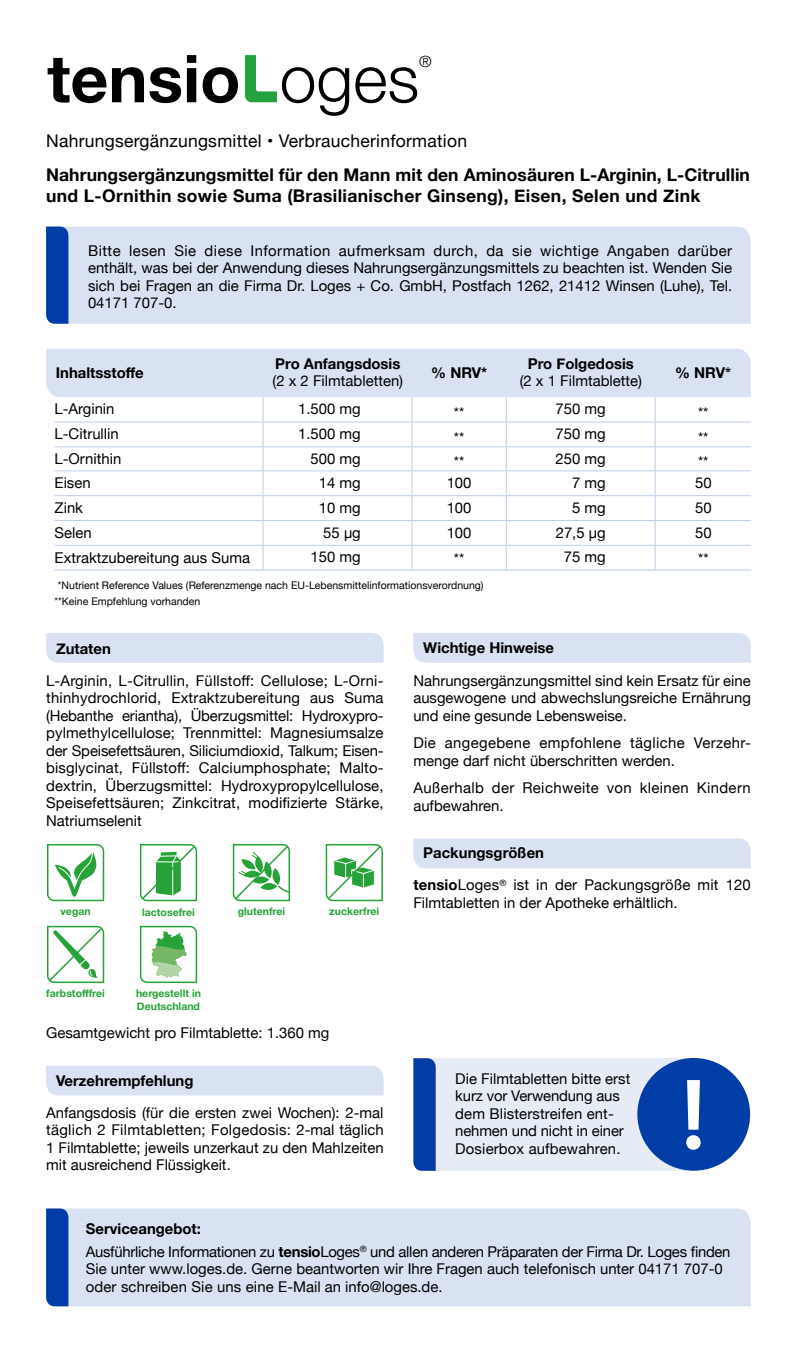
<style>
.page{position:relative;width:797px;height:1351px;background:#fff}
.page>*{position:absolute;margin:0;border:0;box-sizing:border-box;transform-origin:0 0}
.t1{font:700 65.98px "Helvetica Neue";color:#000}
.t2{font:700 17.5px/21px "Helvetica Neue";letter-spacing:.005em;color:#000}
.t3{font:17.5px "Helvetica Neue";letter-spacing:.015em;color:#000}
.t4{font:300 15.75px "Helvetica Neue";color:#000}
.t5{font:14.88px/17.5px "Helvetica Neue";color:#000;text-align:justify}
.t6{font:14.88px/17.5px "Helvetica Neue";letter-spacing:.025em;color:#000}
.t7{font:14.88px/22.4px "Helvetica Neue";letter-spacing:-.02em;color:#000}
.t8{font:700 14.88px "Helvetica Neue";color:#000}
.t9{font:10.5px/15.8px "Helvetica Neue";color:#000}
.t10{font:700 10.5px/12.2px "Helvetica Neue";color:#26a239}
.s1{font-weight:300}
.s2{font-weight:700}
</style>
<div class="page">
<svg style="left:245px;top:55px;width:32px;height:47px"></svg>
<div style="left:68px;top:227px;width:683px;height:97px;background:#d9e2f2"></div>
<div style="left:46px;top:227px;width:22px;height:97px;background:#003da6"></div>
<div style="left:68px;top:1208px;width:683px;height:98px;background:#d9e2f2"></div>
<div style="left:46px;top:1208px;width:22px;height:98px;background:#003da6"></div>
<div style="left:413px;top:838px;width:338px;height:30px;background:#d9e2f2"></div>
<div style="left:413px;top:633px;width:338px;height:30px;background:#d9e2f2"></div>
<div style="left:46px;top:633px;width:337px;height:30px;background:#d9e2f2"></div>
<div style="left:46px;top:1066px;width:337px;height:29px;background:#d9e2f2"></div>
<svg style="left:46px;top:349px;width:705px;height:221px"></svg>
<hr style="left:55px;top:570px;width:208px;height:1px;background:#bfcee9">
<hr style="left:263px;top:570px;width:149px;height:1px;background:#bfcee9">
<hr style="left:412px;top:570px;width:94px;height:1px;background:#bfcee9">
<hr style="left:506px;top:570px;width:149px;height:1px;background:#bfcee9">
<hr style="left:655px;top:570px;width:96px;height:1px;background:#bfcee9">
<svg style="left:47px;top:926px;width:57px;height:57px"></svg>
<svg style="left:233px;top:844px;width:57px;height:57px"></svg>
<svg style="left:326px;top:844px;width:57px;height:57px"></svg>
<svg style="left:47px;top:844px;width:57px;height:57px"></svg>
<svg style="left:140px;top:844px;width:57px;height:57px"></svg>
<svg style="left:140px;top:926px;width:57px;height:57px"></svg>
<div style="left:637px;top:1058px;width:113px;height:113px;background:#003da6;border-radius:50%"></div>
<svg style="left:413px;top:1058px;width:287px;height:113px"></svg>
<h1 class="t1" style="left:47px;top:27px;width:373px">tensio <span class="s1">oges</span></h1>
<p class="t4" style="left:419px;top:49px;width:14px">®</p>
<p class="t3" style="left:46px;top:128px;width:422px">Nahrungsergänzungsmittel • Verbraucherinformation</p>
<p class="t2" style="left:46px;top:164px;width:705px">Nahrungsergänzungsmittel für den Mann mit den Aminosäuren L-Arginin, L-Citrullin und L-Ornithin sowie Suma (Brasilianischer Ginseng), Eisen, Selen und Zink</p>
<p class="t5" style="left:88px;top:243px;width:645px">Bitte lesen Sie diese Information aufmerksam durch, da sie wichtige Angaben darüber enthält, was bei der Anwendung dieses Nahrungsergänzungsmittels zu beachten ist. Wenden Sie sich bei Fragen an die Firma Dr. Loges + Co. GmbH, Postfach 1262, 21412 Winsen (Luhe), Tel.<br>04171 707-0.</p>
<p class="t8" style="left:275px;top:352px;width:127px">Pro Anfangsdosis</p>
<p class="t5" style="left:272px;top:373px;width:132px">(2 x 2 Filmtabletten)</p>
<p class="t8" style="left:528px;top:352px;width:108px">Pro Folgedosis</p>
<p class="t5" style="left:519px;top:373px;width:124px">(2 x 1 Filmtablette)</p>
<p class="t8" style="left:56px;top:361px;width:89px">Inhaltsstoffe</p>
<p class="t8" style="left:431px;top:361px;width:57px">% NRV*</p>
<p class="t8" style="left:675px;top:361px;width:57px">% NRV*</p>
<p class="t5" style="left:55px;top:401px;width:61px">L-Arginin</p>
<p class="t5" style="left:298px;top:401px;width:64px">1.500 mg</p>
<p class="t5" style="left:454px;top:404px;width:12px">**</p>
<p class="t5" style="left:555px;top:401px;width:52px">750 mg</p>
<p class="t5" style="left:698px;top:404px;width:12px">**</p>
<p class="t5" style="left:55px;top:426px;width:66px">L-Citrullin</p>
<p class="t5" style="left:298px;top:426px;width:64px">1.500 mg</p>
<p class="t5" style="left:454px;top:429px;width:12px">**</p>
<p class="t5" style="left:555px;top:426px;width:52px">750 mg</p>
<p class="t5" style="left:698px;top:429px;width:12px">**</p>
<p class="t5" style="left:55px;top:450px;width:68px">L-Ornithin</p>
<p class="t5" style="left:310px;top:450px;width:52px">500 mg</p>
<p class="t5" style="left:454px;top:454px;width:12px">**</p>
<p class="t5" style="left:555px;top:450px;width:52px">250 mg</p>
<p class="t5" style="left:698px;top:454px;width:12px">**</p>
<p class="t5" style="left:55px;top:475px;width:38px">Eisen</p>
<p class="t5" style="left:319px;top:475px;width:43px">14 mg</p>
<p class="t5" style="left:446px;top:475px;width:26px">100</p>
<p class="t5" style="left:572px;top:475px;width:35px">7 mg</p>
<p class="t5" style="left:695px;top:475px;width:18px">50</p>
<p class="t5" style="left:55px;top:500px;width:30px">Zink</p>
<p class="t5" style="left:319px;top:500px;width:43px">10 mg</p>
<p class="t5" style="left:446px;top:500px;width:26px">100</p>
<p class="t5" style="left:572px;top:500px;width:35px">5 mg</p>
<p class="t5" style="left:695px;top:500px;width:18px">50</p>
<p class="t5" style="left:55px;top:524px;width:39px">Selen</p>
<p class="t5" style="left:323px;top:524px;width:39px">55 µg</p>
<p class="t5" style="left:446px;top:524px;width:26px">100</p>
<p class="t5" style="left:555px;top:524px;width:51px">27,5 µg</p>
<p class="t5" style="left:695px;top:524px;width:18px">50</p>
<p class="t5" style="left:55px;top:549px;width:197px">Extraktzubereitung aus Suma</p>
<p class="t5" style="left:311px;top:548px;width:52px">150 mg</p>
<p class="t5" style="left:454px;top:550px;width:12px">**</p>
<p class="t5" style="left:564px;top:548px;width:43px">75 mg</p>
<p class="t5" style="left:698px;top:550px;width:12px">**</p>
<p class="t9" style="left:55px;top:578px;width:430px;text-indent:3px">*Nutrient Reference Values (Referenzmenge nach EU-Lebensmittelinformationsverordnung) **Keine Empfehlung vorhanden</p>
<p class="t8" style="left:56px;top:636px;width:56px">Zutaten</p>
<p class="t5" style="left:46px;top:673px;width:339px">L-Arginin, L-Citrullin, Füllstoff: Cellulose; L-Orni&shy;thinhydrochlorid, Extraktzubereitung aus Suma (Hebanthe eriantha), Überzugsmittel: Hydroxypro&shy;pylmethylcellulose; Trennmittel: Magnesiumsalze der Speisefettsäuren, Siliciumdioxid, Talkum; Eisen&shy;bisglycinat, Füllstoff: Calciumphosphate; Malto&shy;dextrin, Überzugsmittel: Hydroxypropylcellulose, Speisefettsäuren; Zinkcitrat, modifizierte Stärke, Natriumselenit</p>
<p class="t10" style="left:60px;top:906px;width:32px">vegan</p>
<p class="t10" style="left:142px;top:906px;width:54px">lactosefrei</p>
<p class="t10" style="left:238px;top:906px;width:49px">glutenfrei</p>
<p class="t10" style="left:329px;top:906px;width:51px">zuckerfrei</p>
<p class="t10" style="left:46px;top:988px;width:60px">farbstofffrei</p>
<p class="t10" style="left:136px;top:988px;width:66px">hergestellt in<br>Deutschland</p>
<p class="t5" style="left:46px;top:1025px;width:285px">Gesamtgewicht pro Filmtablette: 1.360 mg</p>
<p class="t8" style="left:56px;top:1068px;width:139px">Verzehrempfehlung</p>
<p class="t5" style="left:46px;top:1105px;width:339px">Anfangsdosis (für die ersten zwei Wochen): 2-mal täglich 2 Filmtabletten; Folgedosis: 2-mal täglich 1 Filmtablette; jeweils unzerkaut zu den Mahlzeiten mit ausreichend Flüssigkeit.</p>
<p class="t8" style="left:423px;top:636px;width:132px">Wichtige Hinweise</p>
<p class="t5" style="left:413px;top:673px;width:339px">Nahrungsergänzungsmittel sind kein Ersatz für eine ausgewogene und abwechslungsreiche Ernährung und eine gesunde Lebensweise.</p>
<p class="t6" style="left:413px;top:735px;width:339px">Die angegebene empfohlene tägliche Verzehr&shy;menge darf nicht überschritten werden.</p>
<p class="t6" style="left:413px;top:780px;width:339px">Außerhalb der Reichweite von kleinen Kindern aufbewahren.</p>
<p class="t5" style="left:413px;top:837px;width:339px;line-height:32.6px;text-indent:10px"><span class="s2">Packungsgrößen<br>tensio</span>Loges<sup>®</sup> ist in der Packungsgröße mit 120</p>
<p class="t5" style="left:413px;top:895px;width:265px">Filmtabletten in der Apotheke erhältlich.</p>
<p class="t5" style="left:455px;top:1071px;width:176px;text-align:left">Die Filmtabletten bitte erst kurz vor Verwendung aus dem Blisterstreifen ent&shy;nehmen und nicht in einer<br>Dosierbox aufbewahren.</p>
<p class="t7" style="left:86px;top:1219px;width:646px"><span class="s2">Serviceangebot:<br></span>Ausführliche Informationen zu <span class="s2">tensio</span>Loges<sup>®</sup> und allen anderen Präparaten der Firma Dr. Loges finden</p>
<p class="t5" style="left:86px;top:1261px;width:638px">Sie unter www.loges.de. Gerne beantworten wir Ihre Fragen auch telefonisch unter 04171 707-0 oder schreiben Sie uns eine E-Mail an info@loges.de.</p>
</div>
